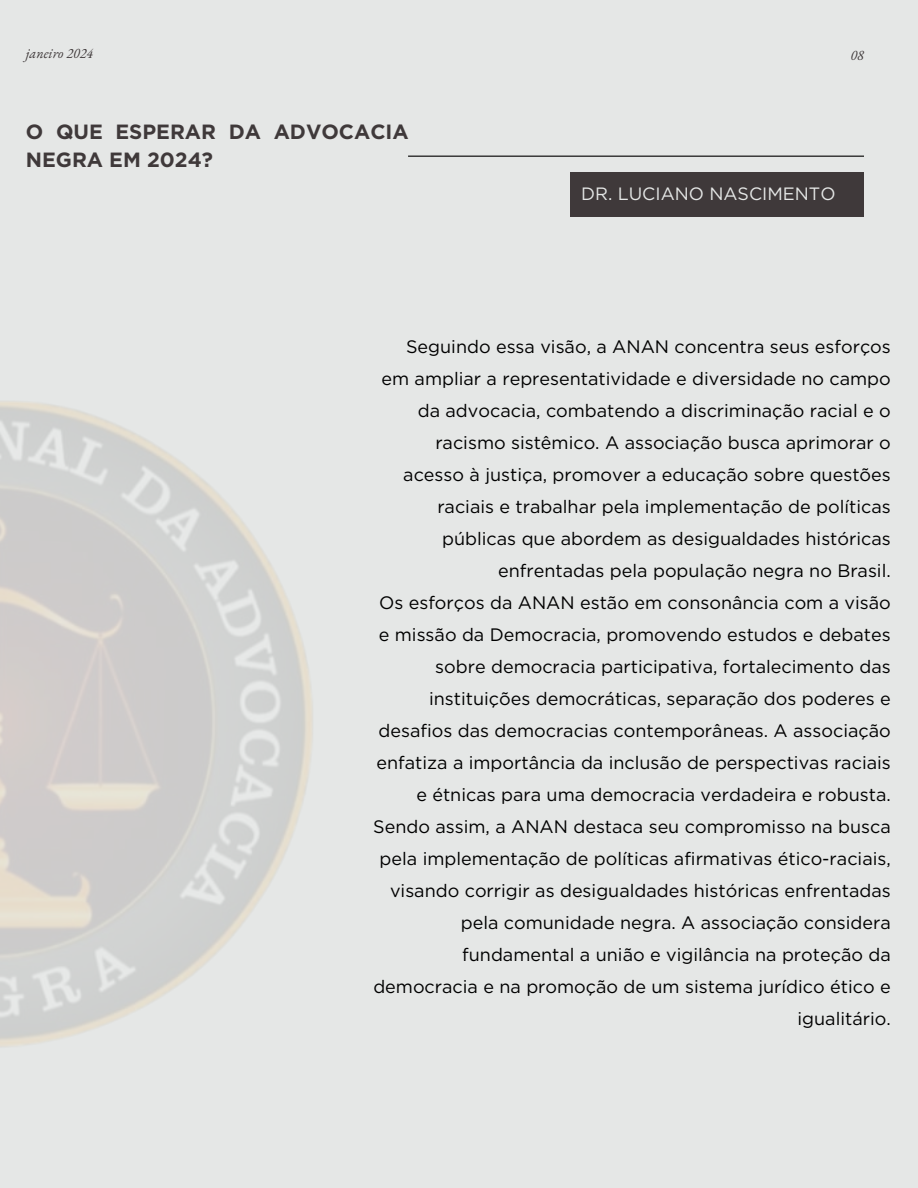
<style>
.page{position:relative;width:918px;height:1188px;background:#e5e7e6}
.page>*{position:absolute;margin:0;border:0;box-sizing:border-box;transform-origin:0 0}
.t1{font:700 20.55px/28.7px "Gotham";color:#3f393a}
.t2{font:18px/32px "Gotham";color:#000;text-align:right}
.t3{font:17.85px "Gotham";color:#e5e7e6}
.t4{font:italic 14.1px "EB Garamond";color:#3f393a}
</style>
<div class="page">
<hr style="left:408px;top:156px;width:456px;height:1px;background:#000">
<div style="left:570px;top:172px;width:294px;height:45px;background:#3f393a"></div>
<h2 class="t4" style="left:26px;top:44px;width:69px">janeiro 2024</h2>
<h1 class="t4" style="left:850px;top:45px;width:15px">08</h1>
<p class="t1" style="left:26px;top:117px;width:384px">O QUE ESPERAR DA ADVOCACIA<br>NEGRA EM 2024?</p>
<p class="t3" style="left:581px;top:183px;width:256px">DR. LUCIANO NASCIMENTO</p>
<p class="t2" style="left:373px;top:331px;width:519px">Seguindo essa visão, a ANAN concentra seus esforços<br>em ampliar a representatividade e diversidade no campo da advocacia, combatendo a discriminação racial e o racismo sistêmico. A associação busca aprimorar o acesso à justiça, promover a educação sobre questões raciais e trabalhar pela implementação de políticas públicas que abordem as desigualdades históricas enfrentadas pela população negra no Brasil.<br>Os esforços da ANAN estão em consonância com a visão e missão da Democracia, promovendo estudos e debates sobre democracia participativa, fortalecimento das instituições democráticas, separação dos poderes e desafios das democracias contemporâneas. A associação enfatiza a importância da inclusão de perspectivas raciais e étnicas para uma democracia verdadeira e robusta.<br>Sendo assim, a ANAN destaca seu compromisso na busca pela implementação de políticas afirmativas ético-raciais, visando corrigir as desigualdades históricas enfrentadas pela comunidade negra. A associação considera fundamental a união e vigilância na proteção da democracia e na promoção de um sistema jurídico ético e igualitário.</p>
</div>
